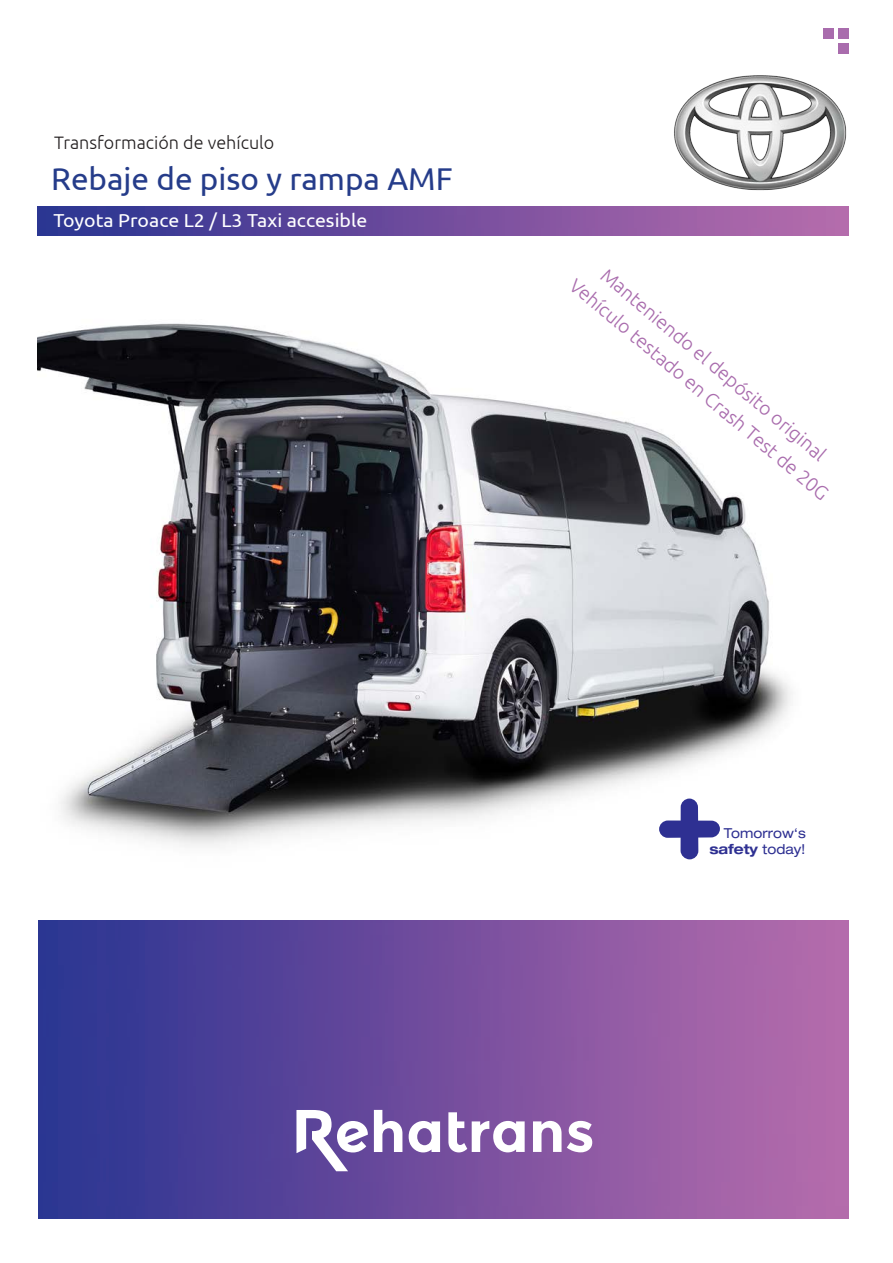
<style>
.page{position:relative;width:893px;height:1263px;background:#fff}
.page>*{position:absolute;margin:0;border:0;box-sizing:border-box;transform-origin:0 0}
.t1{font:31.5px "Ubuntu";color:#253c8a}
.t2{font:300 19.5px "Ubuntu";color:#a96cad}
.t3{font:18.75px "Ubuntu";color:#fff;scale:1.04 1}
.t4{font:300 18px "Ubuntu";color:#231f20}
.t5{font:expanded 13.8px/16.5px "Helvetica Neue LT Std";color:#2e3092;text-align:right;scale:.95 1}
.s1{font-weight:700}
</style>
<div class="page">
<div style="left:838px;top:28px;width:11px;height:11px;background:#a96cad"></div>
<div style="left:823px;top:28px;width:10px;height:11px;background:#a96cad"></div>
<div style="left:838px;top:43px;width:11px;height:11px;background:#a96cad"></div>
<img style="left:38px;top:921px;width:810px;height:297px">
<svg style="left:374px;top:1110px;width:28px;height:42px"></svg>
<svg style="left:409px;top:1121px;width:31px;height:31px"></svg>
<svg style="left:448px;top:1112px;width:77px;height:40px"></svg>
<svg style="left:533px;top:1121px;width:59px;height:31px"></svg>
<svg style="left:296px;top:1110px;width:72px;height:61px"></svg>
<img style="left:37px;top:206px;width:811px;height:29px">
<img style="left:674px;top:75px;width:173px;height:116px">
<img style="left:37px;top:323px;width:755px;height:523px">
<svg style="left:490px;top:323px;width:302px;height:227px"></svg>
<div style="left:640px;top:791px;width:242px;height:75px;background:#fff;border-radius:18px"></div>
<svg style="left:659px;top:798px;width:61px;height:61px"></svg>
<p class="t4" style="left:54px;top:131px;width:222px">Transformación de vehículo</p>
<p class="t1" style="left:51px;top:159px;width:403px">Rebaje de piso y rampa AMF</p>
<p class="t3" style="left:53px;top:209px;width:303px">Toyota Proace L2 / L3 Taxi accesible</p>
<p class="t2" style="left:611px;top:263px;width:289px;rotate:40deg">Manteniendo el depósito original</p>
<p class="t2" style="left:580px;top:274px;width:333px;rotate:40deg">Vehículo testado en Crash Test de 20G</p>
<p class="t5" style="left:709px;top:824px;width:103px">Tomorrow‘s <span class="s1">safety</span> today!</p>
</div>
